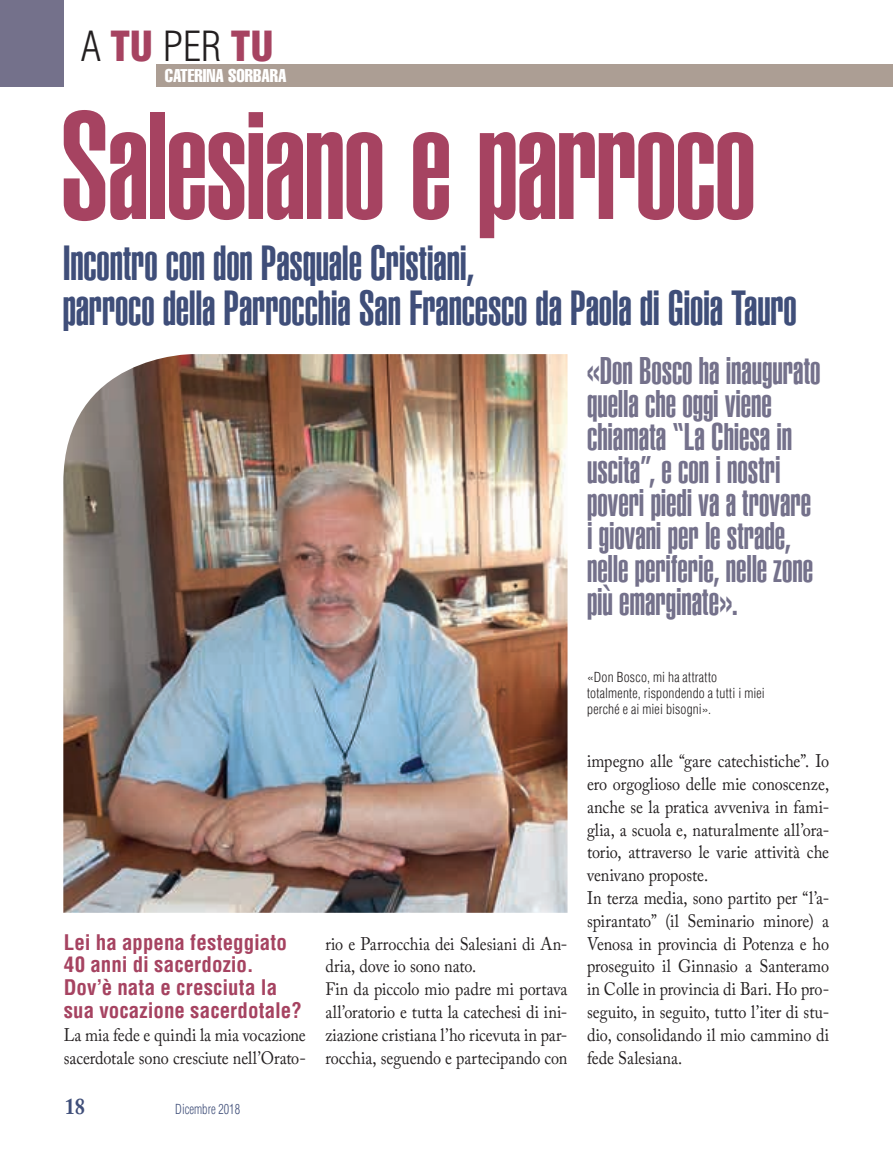
<style>
.page{position:relative;width:893px;height:1149px;background:#fff}
.page>*{position:absolute;margin:0;border:0;box-sizing:border-box;transform-origin:0 0}
.t1{font:900 extra-condensed 150px "Helvetica";letter-spacing:-.015em;color:#a64361}
.t2{font:900 extra-condensed 48px/45px "Helvetica";letter-spacing:-.005em;color:#3f4e79}
.t3{font:300 condensed 40.5px "Helvetica";color:#231f20}
.t4{font:900 extra-condensed 37.5px/33px "Helvetica";letter-spacing:-.005em;color:#74718b}
.t5{font:700 22.5px "Adobe Caslon Pro";color:#3f4e79;scale:.9 1}
.t6{font:700 condensed 21px/22.8px "Helvetica";color:#a64361}
.t7{font:18px/22.8px "Adobe Caslon Pro";color:#231f20;scale:.9 1}
.t8{font:extra-condensed 18px "Helvetica";color:#fff}
.t9{font:300 condensed 13.5px/16.2px "Helvetica";letter-spacing:.015em;color:#231f20}
.t10{font:300 condensed 13.5px "Helvetica";color:#3f4e79;scale:.9 1}
.s1{font-weight:900;color:#a64361}
</style>
<div class="page">
<img style="left:63px;top:354px;width:504px;height:558px">
<div style="left:0;top:0;width:64px;height:86px;background:#74718b"></div>
<div style="left:156px;top:64px;width:737px;height:22px;background:#ac9e94"></div>
<h3 class="t3" style="left:81px;top:21px;width:194px">A <span class="s1">TU</span> PER <span class="s1">TU</span></h3>
<p class="t8" style="left:165px;top:64px;width:123px">CATERINA SORBARA</p>
<h1 class="t1" style="left:60px;top:80px;width:698px">Salesiano e parroco</h1>
<h2 class="t2" style="left:63px;top:241px;width:736px">Incontro con don Pasquale Cristiani,<br>parroco della Parrocchia San Francesco da Paola di Gioia Tauro</h2>
<h3 class="t4" style="left:587px;top:354px;width:235px">«Don Bosco ha inaugurato quella che oggi viene chiamata “La Chiesa in uscita”, e con i nostri poveri piedi va a trovare i giovani per le strade, nelle periferie, nelle zone più emarginate».</h3>
<p class="t6" style="left:64px;top:930px;width:240px">Lei ha appena festeggiato<br>40 anni di sacerdozio.<br>Dov’è nata e cresciuta la sua vocazione sacerdotale?</p>
<p class="t7" style="left:64px;top:1022px;width:270px">La mia fede e quindi la mia vocazione sacerdotale sono cresciute nell’Orato-</p>
<p class="t5" style="left:65px;top:1092px;width:24px">18</p>
<p class="t10" style="left:175px;top:1100px;width:73px">Dicembre 2018</p>
<p class="t7" style="left:325px;top:931px;width:270px">rio e Parrocchia dei Salesiani di An&shy;dria, dove io sono nato.<br>Fin da piccolo mio padre mi portava all’oratorio e tutta la catechesi di ini&shy;ziazione cristiana l’ho ricevuta in par&shy;rocchia, seguendo e partecipando con</p>
<p class="t9" style="left:587px;top:668px;width:179px">«Don Bosco, mi ha attratto totalmente, rispondendo a tutti i miei perché e ai miei bisogni».</p>
<p class="t7" style="left:587px;top:749px;width:271px">impegno alle “gare catechistiche”. Io ero orgoglioso delle mie conoscenze, anche se la pratica avveniva in fami&shy;glia, a scuola e, naturalmente all’ora&shy;torio, attraverso le varie attività che venivano proposte.<br>In terza media, sono partito per “l’a&shy;spirantato” (il Seminario minore) a Venosa in provincia di Potenza e ho proseguito il Ginnasio a Santeramo in Colle in provincia di Bari. Ho pro&shy;seguito, in seguito, tutto l’iter di stu&shy;dio, consolidando il mio cammino di fede Salesiana.</p>
</div>
